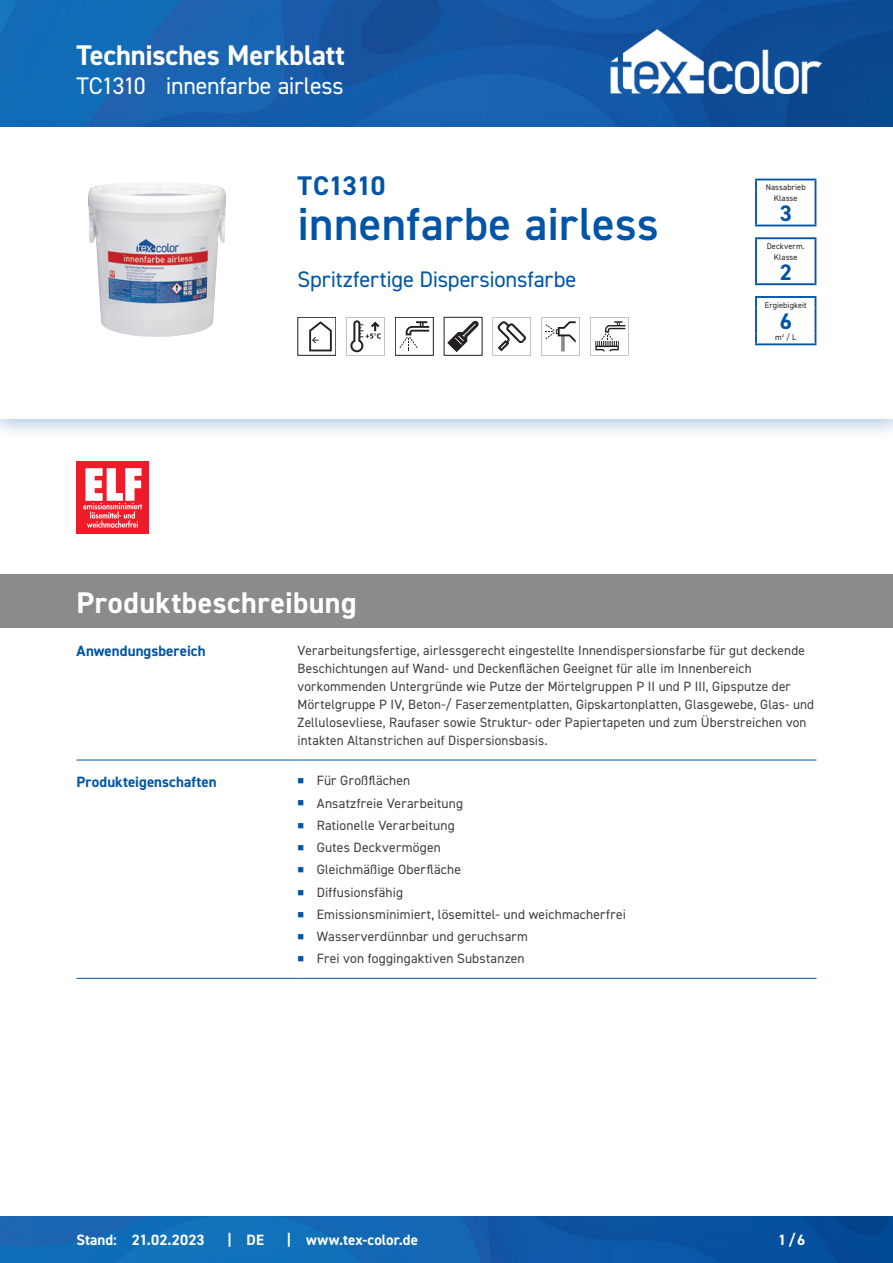
<style>
.page{position:relative;width:893px;height:1263px;background:#fff}
.page>*{position:absolute;margin:0;border:0;box-sizing:border-box;transform-origin:0 0}
.CB_AF_Produktname{font:600 46.5px "DIN2014";letter-spacing:.005em;color:#0154a6}
.CB_AF_Kapitel_Uebers{font:700 30px "DIN2014";letter-spacing:.015em;color:#fff}
.CB_AF_Kopf_TM{font:700 28.5px "DIN2014";letter-spacing:-.005em;color:#fff}
.CB_AF_Produktkuerzel{font:700 27px "DIN2014";letter-spacing:-.02em;color:#0154a6}
.CB_AF_Kopf_Produktna{font:24px "DIN2014";letter-spacing:-.015em;color:#fff}
.CB_AF_Subline_Produk{font:22.5px "DIN2014";letter-spacing:-.01em;color:#0154a6}
.CB_AF_Piktos_NAK-DVM{font:700 22.5px "DIN2014";color:#0154a6}
.CB_AF_Fuß_Stand_link{font:700 15px "DIN2014";letter-spacing:.005em;color:#fff}
.CB_AF_Abschnitt_Uebe{font:700 15px "DIN2014";letter-spacing:.005em;color:#0154a6}
.CB_AF_Text_Standard{font:13.5px/18px "DIN2014";letter-spacing:.01em;color:#3e3e3f}
.CB_AF_Piktos_NAK-DVM-2{font:8.25px "DIN2014";letter-spacing:.01em;color:#231f20}
</style>
<div class="page">
<img style="left:0;top:0;width:893px;height:111px">
<img style="left:0;top:1216px;width:893px;height:47px">
<hr style="left:77px;top:760px;width:212px;height:1px;background:#0154a6">
<hr style="left:298px;top:760px;width:518px;height:1px;background:#0154a6">
<hr style="left:77px;top:978px;width:212px;height:1px;background:#0154a6">
<hr style="left:298px;top:978px;width:518px;height:1px;background:#0154a6">
<div style="left:0;top:574px;width:893px;height:54px;background:#8a8b8c"></div>
<div style="left:0;top:111px;width:893px;height:329px;background:#0154a6;opacity:.35"></div>
<div style="left:0;top:128px;width:893px;height:291px;background:#fff"></div>
<img style="left:88px;top:183px;width:138px;height:154px">
<svg style="left:309px;top:321px;width:23px;height:30px"></svg>
<svg style="left:346px;top:317px;width:39px;height:38px"></svg>
<div style="left:395px;top:317px;width:38px;height:38px;border:1px solid #231f20"></div>
<svg style="left:399px;top:321px;width:30px;height:30px"></svg>
<svg style="left:448px;top:321px;width:30px;height:31px"></svg>
<svg style="left:493px;top:317px;width:38px;height:38px"></svg>
<svg style="left:541px;top:317px;width:39px;height:38px"></svg>
<svg style="left:590px;top:317px;width:39px;height:38px"></svg>
<div style="left:77px;top:462px;width:72px;height:72px;background:#ee1c28"></div>
<svg style="left:83px;top:468px;width:59px;height:60px"></svg>
<svg style="left:755px;top:180px;width:2px;height:10px"></svg>
<hr style="left:755px;top:179px;width:61px;height:1px;background:#0154a6">
<hr style="left:755px;top:190px;width:2px;height:35px;background:#0154a6">
<hr style="left:815px;top:190px;width:1px;height:35px;background:#0154a6">
<hr style="left:755px;top:225px;width:61px;height:1px;background:#0154a6">
<svg style="left:755px;top:239px;width:2px;height:10px"></svg>
<hr style="left:755px;top:237px;width:61px;height:2px;background:#0154a6">
<hr style="left:755px;top:249px;width:2px;height:34px;background:#0154a6">
<hr style="left:815px;top:249px;width:1px;height:34px;background:#0154a6">
<hr style="left:755px;top:283px;width:61px;height:2px;background:#0154a6">
<svg style="left:755px;top:298px;width:2px;height:10px"></svg>
<hr style="left:755px;top:296px;width:61px;height:2px;background:#0154a6">
<hr style="left:755px;top:308px;width:2px;height:26px;background:#0154a6">
<svg style="left:755px;top:334px;width:2px;height:9px"></svg>
<svg style="left:815px;top:298px;width:1px;height:45px"></svg>
<hr style="left:755px;top:343px;width:61px;height:2px;background:#0154a6">
<img style="left:610px;top:30px;width:211px;height:64px">
<p class="CB_AF_Kopf_TM" style="left:77px;top:36px;width:270px">Technisches Merkblatt</p>
<p class="CB_AF_Kopf_Produktna" style="left:77px;top:71px;width:71px">TC1310</p>
<p class="CB_AF_Kopf_Produktna" style="left:166px;top:71px;width:179px">innenfarbe airless</p>
<p class="CB_AF_Produktkuerzel" style="left:298px;top:168px;width:89px">TC1310</p>
<p class="CB_AF_Produktname" style="left:298px;top:193px;width:363px">innenfarbe airless</p>
<p class="CB_AF_Subline_Produk" style="left:298px;top:266px;width:280px">Spritzfertige Dispersionsfarbe</p>
<p class="CB_AF_Piktos_NAK-DVM-2" style="left:766px;top:182px;width:41px">Nassabrieb</p>
<p class="CB_AF_Piktos_NAK-DVM-2" style="left:774px;top:193px;width:25px">Klasse</p>
<p class="CB_AF_Piktos_NAK-DVM" style="left:780px;top:199px;width:14px">3</p>
<p class="CB_AF_Piktos_NAK-DVM-2" style="left:767px;top:241px;width:40px">Deckverm.</p>
<p class="CB_AF_Piktos_NAK-DVM-2" style="left:774px;top:252px;width:25px">Klasse</p>
<p class="CB_AF_Piktos_NAK-DVM" style="left:780px;top:257px;width:14px">2</p>
<p class="CB_AF_Piktos_NAK-DVM-2" style="left:765px;top:300px;width:44px">Ergiebigkeit</p>
<p class="CB_AF_Piktos_NAK-DVM" style="left:780px;top:307px;width:14px">6</p>
<p class="CB_AF_Piktos_NAK-DVM-2" style="left:775px;top:332px;width:23px">m² / L</p>
<p class="CB_AF_Kapitel_Uebers" style="left:77px;top:582px;width:282px">Produktbeschreibung</p>
<p class="CB_AF_Abschnitt_Uebe" style="left:77px;top:641px;width:131px">Anwendungsbereich</p>
<p class="CB_AF_Text_Standard" style="left:298px;top:641px;width:518px">Verarbeitungsfertige, airlessgerecht eingestellte Innendispersionsfarbe für gut deckende Beschichtungen auf Wand- und Deckenflächen Geeignet für alle im Innenbereich vorkommenden Untergründe wie Putze der Mörtelgruppen P II und P III, Gipsputze der Mörtelgruppe P IV, Beton-/ Faserzementplatten, Gipskartonplatten, Glasgewebe, Glas- und Zellulosevliese, Raufaser sowie Struktur- oder Papiertapeten und zum Überstreichen von intakten Altanstrichen auf Dispersionsbasis.</p>
<p class="CB_AF_Abschnitt_Uebe" style="left:77px;top:771px;width:142px">Produkteigenschaften</p>
<p class="CB_AF_Text_Standard" style="left:317px;top:771px;width:95px">Für Großflächen</p>
<p class="CB_AF_Text_Standard" style="left:317px;top:794px;width:148px">Ansatzfreie Verarbeitung</p>
<p class="CB_AF_Text_Standard" style="left:317px;top:816px;width:139px">Rationelle Verarbeitung</p>
<p class="CB_AF_Text_Standard" style="left:317px;top:838px;width:126px">Gutes Deckvermögen</p>
<p class="CB_AF_Text_Standard" style="left:317px;top:860px;width:146px">Gleichmäßige Oberfläche</p>
<p class="CB_AF_Text_Standard" style="left:317px;top:883px;width:88px">Diffusionsfähig</p>
<p class="CB_AF_Text_Standard" style="left:317px;top:905px;width:311px">Emissionsminimiert, lösemittel- und weichmacherfrei</p>
<p class="CB_AF_Text_Standard" style="left:317px;top:927px;width:213px">Wasserverdünnbar und geruchsarm</p>
<p class="CB_AF_Text_Standard" style="left:317px;top:949px;width:209px">Frei von foggingaktiven Substanzen</p>
<p class="CB_AF_Fuß_Stand_link" style="left:77px;top:1230px;width:42px">Stand:</p>
<p class="CB_AF_Fuß_Stand_link" style="left:132px;top:1230px;width:74px">21.02.2023</p>
<p class="CB_AF_Fuß_Stand_link" style="left:227px;top:1229px;width:6px">|</p>
<p class="CB_AF_Fuß_Stand_link" style="left:247px;top:1230px;width:19px">DE</p>
<p class="CB_AF_Fuß_Stand_link" style="left:287px;top:1229px;width:6px">|</p>
<p class="CB_AF_Fuß_Stand_link" style="left:306px;top:1230px;width:113px">www.tex-color.de</p>
<p class="CB_AF_Fuß_Stand_link" style="left:778px;top:1230px;width:29px">1/6</p>
</div>
